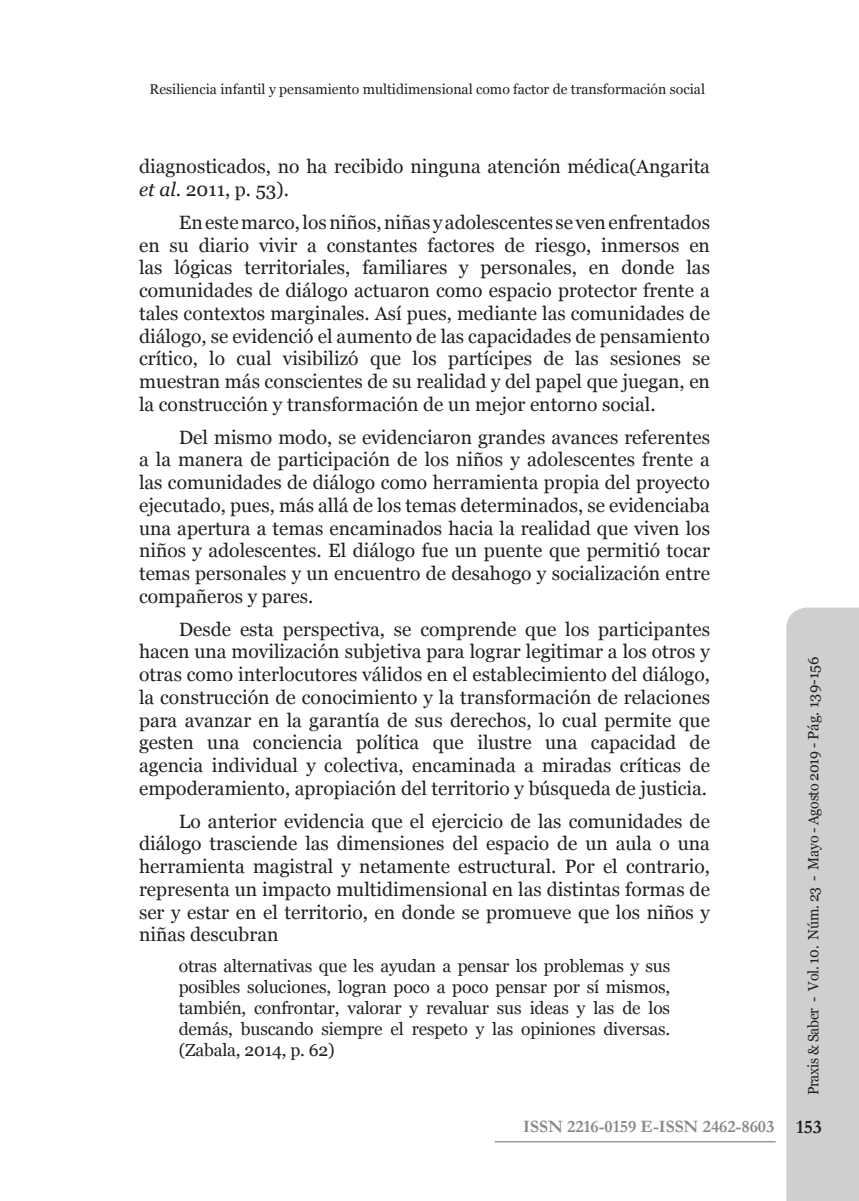
<style>
.page{position:relative;width:859px;height:1201px;background:#fff}
.page>*{position:absolute;margin:0;border:0;box-sizing:border-box;transform-origin:0 0}
.t1{font:19.25px/22.8px "Georgia";color:#231f20;text-align:justify}
.t2{font:600 19.25px "Garamond";color:#231f20}
.t3{font:17.5px/21px "Georgia";letter-spacing:-.01em;color:#231f20;text-align:justify}
.t4{font:600 17.5px "Garamond";color:#888}
.t5{font:14.88px "Georgia";letter-spacing:-.02em;color:#231f20;scale:.95 1}
.t6{font:14px "Georgia";color:#231f20}
.s1{font-style:italic}
</style>
<div class="page">
<div style="left:786px;top:607px;width:72px;height:593px;background:#cfcfd1"></div>
<hr style="left:494px;top:1141px;width:281px;height:1px;background:#6c6c6e">
<p class="t6" style="left:149px;top:81px;width:556px">Resiliencia infantil y pensamiento multidimensional como factor de transformación social</p>
<p class="t1" style="left:139px;top:156px;width:572px">diagnosticados, no ha recibido ninguna atención médica(Angarita <span class="s1">et al</span>. 2011, p. 53).</p>
<p class="t1" style="left:139px;top:211px;width:572px;text-indent:40px">En este marco, los niños, niñas y adolescentes se ven enfrentados en su diario vivir a constantes factores de riesgo, inmersos en las lógicas territoriales, familiares y personales, en donde las comunidades de diálogo actuaron como espacio protector frente a tales contextos marginales. Así pues, mediante las comunidades de diálogo, se evidenció el aumento de las capacidades de pensamiento crítico, lo cual visibilizó que los partícipes de las sesiones se muestran más conscientes de su realidad y del papel que juegan, en la construcción y transformación de un mejor entorno social.</p>
<p class="t1" style="left:139px;top:426px;width:572px;text-indent:40px">Del mismo modo, se evidenciaron grandes avances referentes a la manera de participación de los niños y adolescentes frente a las comunidades de diálogo como herramienta propia del proyecto ejecutado, pues, más allá de los temas determinados, se evidenciaba una apertura a temas encaminados hacia la realidad que viven los niños y adolescentes. El diálogo fue un puente que permitió tocar temas personales y un encuentro de desahogo y socialización entre compañeros y pares.</p>
<p class="t1" style="left:139px;top:618px;width:572px;text-indent:40px">Desde esta perspectiva, se comprende que los participantes hacen una movilización subjetiva para lograr legitimar a los otros y otras como interlocutores válidos en el establecimiento del diálogo, la construcción de conocimiento y la transformación de relaciones para avanzar en la garantía de sus derechos, lo cual permite que gesten una conciencia política que ilustre una capacidad de agencia individual y colectiva, encaminada a miradas críticas de empoderamiento, apropiación del territorio y búsqueda de justicia.</p>
<p class="t1" style="left:139px;top:810px;width:572px;text-indent:40px">Lo anterior evidencia que el ejercicio de las comunidades de diálogo trasciende las dimensiones del espacio de un aula o una herramienta magistral y netamente estructural. Por el contrario, representa un impacto multidimensional en las distintas formas de ser y estar en el territorio, en donde se promueve que los niños y niñas descubran</p>
<p class="t3" style="left:179px;top:956px;width:493px">otras alternativas que les ayudan a pensar los problemas y sus posibles soluciones, logran poco a poco pensar por sí mismos, también, confrontar, valorar y revaluar sus ideas y las de los demás, buscando siempre el respeto y las opiniones diversas. (Zabala, 2014, p. 62)</p>
<p class="t4" style="left:523px;top:1114px;width:252px">ISSN 2216-0159 E-ISSN 2462-8603</p>
<p class="t5" style="left:804px;top:1095px;width:463px;rotate:-90deg">Praxis &amp; Saber - Vol. 10. Núm. 23 - Mayo - Agosto 2019 - Pág. 139-156</p>
<p class="t2" style="left:795px;top:1114px;width:27px">153</p>
</div>
